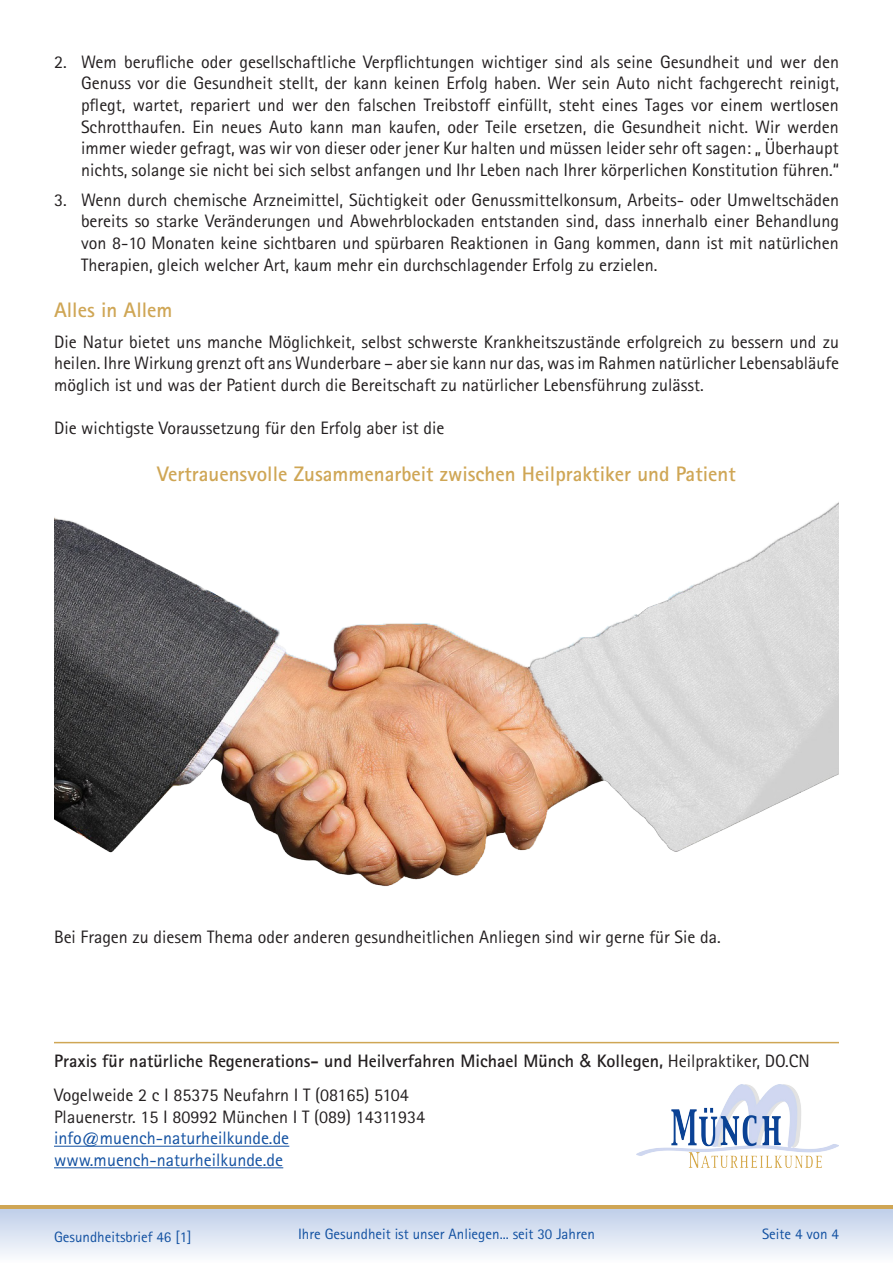
<style>
.page{position:relative;width:893px;height:1263px;background:#fff}
.page>*{position:absolute;margin:0;border:0;box-sizing:border-box;transform-origin:0 0}
.Headline_2{font:700 21px "Rotis Sans Serif";color:#cfa655}
.t1{font:18px/21.6px "Rotis Sans Serif";color:#231f20;text-align:justify}
.t2{font:700 18px "Rotis Sans Serif";color:#231f20}
.t3{font:18px "Rotis Sans Serif";color:#1150a1}
.t4{font:15px "Rotis Sans Serif";color:#1150a1}
.s1{font-family:"Arial";font-weight:400}
.s2{font-weight:400}
</style>
<div class="page">
<div style="left:0;top:1209px;width:893px;height:54px;background:linear-gradient(to bottom,#bfcee9,#fcfcfe)"></div>
<hr style="left:0;top:1205px;width:893px;height:4px;background:#cfa655">
<hr style="left:54px;top:1042px;width:785px;height:1px;background:#cfa655">
<img style="left:636px;top:1084px;width:203px;height:83px">
<hr style="left:54px;top:1146px;width:235px;height:1px;background:#1150a1">
<hr style="left:54px;top:1167px;width:229px;height:1px;background:#1150a1">
<img style="left:54px;top:502px;width:785px;height:385px">
<p class="t1" style="left:81px;top:51px;width:760px;text-indent:-27px">2. Wem berufliche oder gesellschaftliche Verpflichtungen wichtiger sind als seine Gesundheit und wer den Genuss vor die Gesundheit stellt, der kann keinen Erfolg haben. Wer sein Auto nicht fachgerecht reinigt, pflegt, wartet, repariert und wer den falschen Treibstoff einfüllt, steht eines Tages vor einem wertlosen Schrotthaufen. Ein neues Auto kann man kaufen, oder Teile ersetzen, die Gesundheit nicht. Wir werden immer wieder gefragt, was wir von dieser oder jener Kur halten und müssen leider sehr oft sagen: „ Überhaupt nichts, solange sie nicht bei sich selbst anfangen und Ihr Leben nach Ihrer körperlichen Konstitution führen.“</p>
<p class="t1" style="left:81px;top:189px;width:759px;text-indent:-27px">3. Wenn durch chemische Arzneimittel, Süchtigkeit oder Genussmittelkonsum, Arbeits- oder Umweltschäden bereits so starke Veränderungen und Abwehrblockaden entstanden sind, dass innerhalb einer Behandlung von 8-10 Monaten keine sichtbaren und spürbaren Reaktionen in Gang kommen, dann ist mit natürlichen Therapien, gleich welcher Art, kaum mehr ein durchschlagender Erfolg zu erzielen.</p>
<p class="Headline_2" style="left:54px;top:297px;width:120px">Alles in Allem</p>
<p class="t1" style="left:54px;top:331px;width:786px">Die Natur bietet uns manche Möglichkeit, selbst schwerste Krankheitszustände erfolgreich zu bessern und zu heilen. Ihre Wirkung grenzt oft ans Wunderbare – aber sie kann nur das, was im Rahmen natürlicher Lebensabläufe möglich ist und was der Patient durch die Bereitschaft zu natürlicher Lebensführung zulässt.</p>
<p class="t1" style="left:54px;top:417px;width:392px">Die wichtigste Voraussetzung für den Erfolg aber ist die</p>
<p class="Headline_2" style="left:157px;top:460px;width:580px">Vertrauensvolle Zusammenarbeit zwischen Heilpraktiker und Patient</p>
<p class="t1" style="left:54px;top:926px;width:668px">Bei Fragen zu diesem Thema oder anderen gesundheitlichen Anliegen sind wir gerne für Sie da.</p>
<p class="t2" style="left:54px;top:1049px;width:757px">Praxis für natürliche Regenerations- und Heilverfahren Michael Münch <span class="s1">&amp;</span> Kollegen, <span class="s2">Heilpraktiker, DO.CN</span></p>
<p class="t1" style="left:54px;top:1084px;width:356px">Vogelweide 2 c I 85375 Neufahrn I T (08165) 5104</p>
<p class="t1" style="left:54px;top:1106px;width:373px">Plauenerstr. 15 I 80992 München I T (089) 14311934</p>
<p class="t3" style="left:54px;top:1128px;width:237px">info@muench-naturheilkunde.de</p>
<p class="t3" style="left:54px;top:1149px;width:231px">www.muench-naturheilkunde.de</p>
<p class="t4" style="left:54px;top:1228px;width:139px">Gesundheitsbrief 46 [1]</p>
<p class="t4" style="left:298px;top:1225px;width:298px">Ihre Gesundheit ist unser Anliegen... seit 30 Jahren</p>
<p class="t4" style="left:762px;top:1225px;width:78px">Seite 4 von 4</p>
</div>
